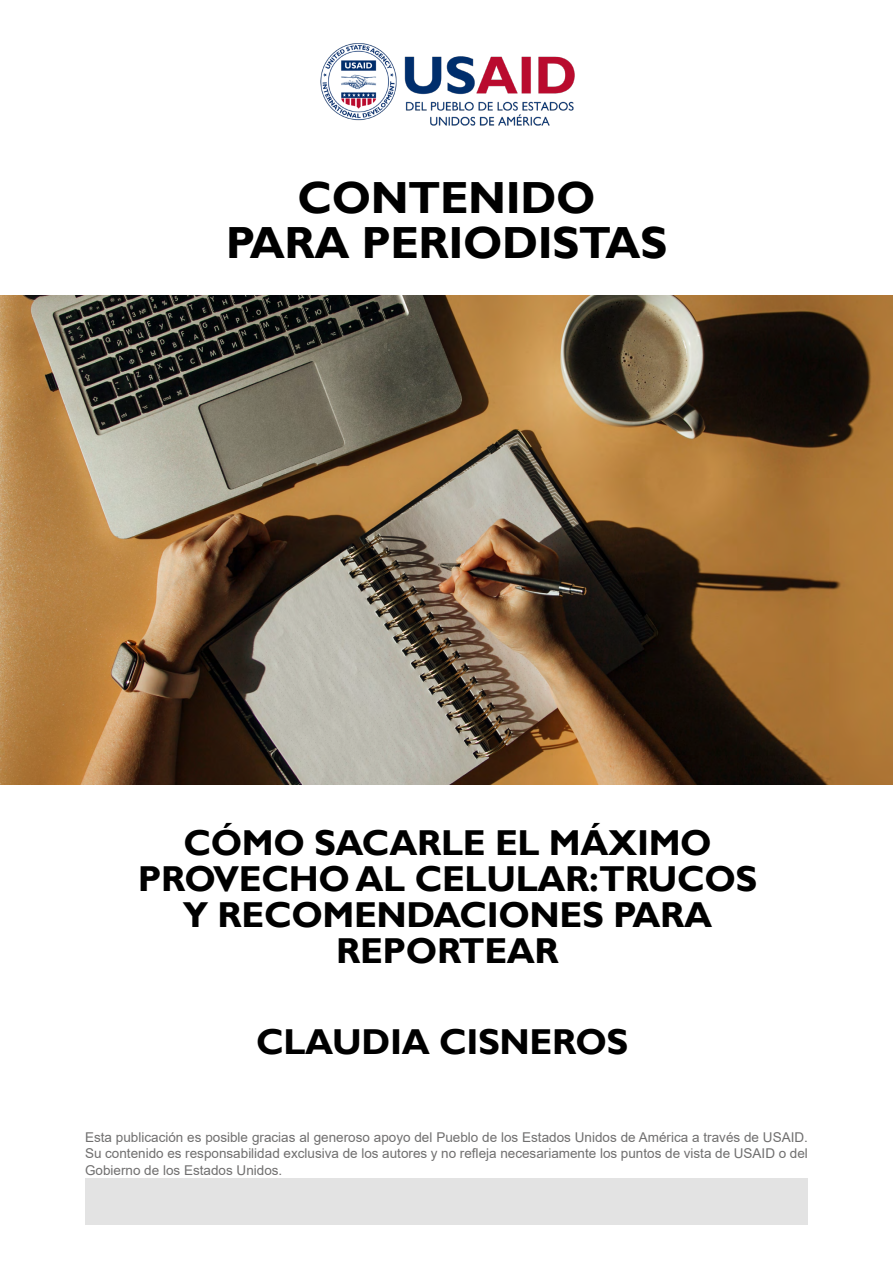
<style>
.page{position:relative;width:893px;height:1263px;background:#fff}
.page>*{position:absolute;margin:0;border:0;box-sizing:border-box;transform-origin:0 0}
.t1{font:700 45px/45px "Gill Sans";letter-spacing:-.01em;color:#000;text-align:center}
.t2{font:700 36px/36px "Gill Sans";letter-spacing:-.01em;color:#000;text-align:center}
.t3{font:13.5px/16.5px "Arial";color:#706f6f;text-align:justify}
</style>
<div class="page">
<div style="left:85px;top:1179px;width:723px;height:46px;background:#e3e3e3"></div>
<img style="left:0;top:296px;width:893px;height:488px">
<img style="left:320px;top:43px;width:255px;height:83px">
<h1 class="t1" style="left:226px;top:176px;width:443px">CONTENIDO<br>PARA PERIODISTAS</h1>
<h2 class="t2" style="left:138px;top:826px;width:621px">CÓMO SACARLE EL MÁXIMO<br>PROVECHO AL CELULAR:TRUCOS<br>Y RECOMENDACIONES PARA<br>REPORTEAR</h2>
<h2 class="t2" style="left:256px;top:1025px;width:374px">CLAUDIA CISNEROS</h2>
<p class="t3" style="left:85px;top:1128px;width:724px">Esta publicación es posible gracias al generoso apoyo del Pueblo de los Estados Unidos de América a través de USAID.<br>Su contenido es responsabilidad exclusiva de los autores y no refleja necesariamente los puntos de vista de USAID o del Gobierno de los Estados Unidos.</p>
</div>
